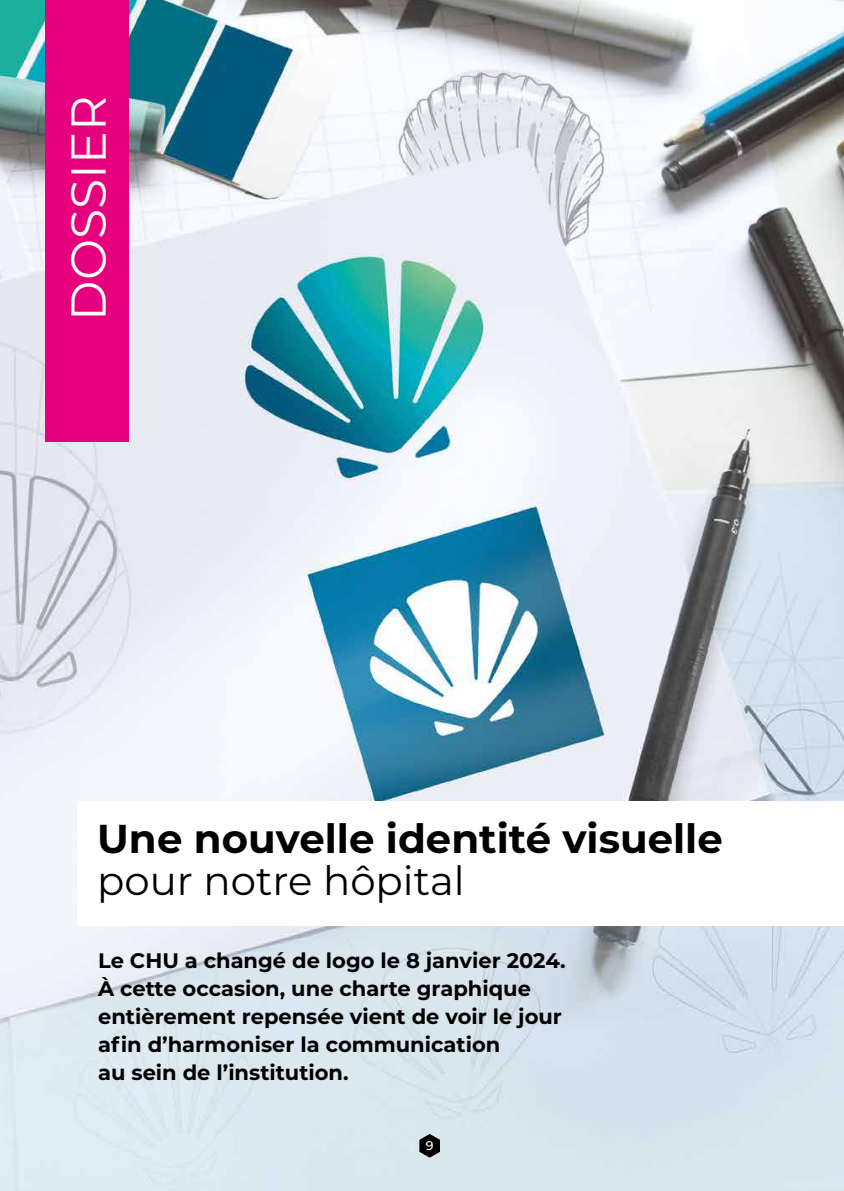
<style>
.page{position:relative;width:844px;height:1191px;background:#fff}
.page>*{position:absolute;margin:0;border:0;box-sizing:border-box;transform-origin:0 0}
.t1{font:49px "Montserrat";color:#fff}
.t2{font:700 40.25px "Montserrat";color:#000}
.t3{font:40.25px "Montserrat";color:#000}
.t4{font:700 21px/28px "Montserrat";color:#000}
.t5{font:500 12.6px "Montserrat";color:#fff}
</style>
<div class="page">
<img style="left:0;top:0;width:843px;height:1191px">
<svg style="left:419px;top:1134px;width:21px;height:23px"></svg>
<div style="left:45px;top:0;width:84px;height:442px;background:#e6007d"></div>
<div style="left:77px;top:801px;width:766px;height:124px;background:#fff"></div>
<h1 class="t1" style="left:55px;top:321px;width:226px;rotate:-90deg">DOSSIER</h1>
<h2 class="t2" style="left:97px;top:810px;width:627px">Une nouvelle identité visuelle</h2>
<h2 class="t3" style="left:97px;top:853px;width:369px">pour notre hôpital</h2>
<p class="t4" style="left:98px;top:945px;width:469px">Le CHU a changé de logo le 8 janvier 2024.<br>À cette occasion, une charte graphique entièrement repensée vient de voir le jour afin d’harmoniser la communication<br>au sein de l’institution.</p>
<p class="t5" style="left:425px;top:1136px;width:9px">9</p>
</div>
